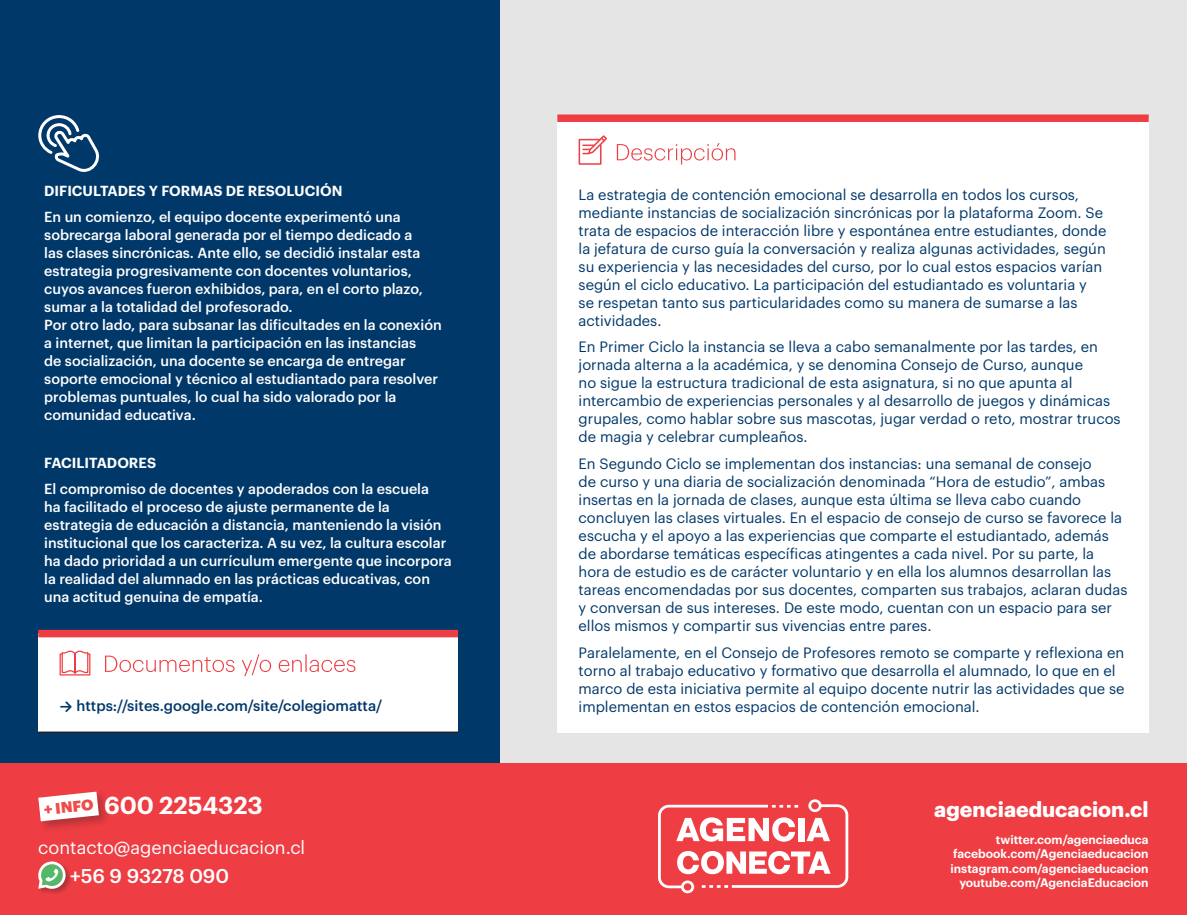
<style>
.page{position:relative;width:1187px;height:915px;background:#fff}
.page>*{position:absolute;margin:0;border:0;box-sizing:border-box;transform-origin:0 0}
.t1{font:600 24px "Graphik";color:#fff}
.t2{font:700 21px "Graphik";color:#fff}
.t3{font:500 19.5px "Graphik";letter-spacing:-.005em;color:#fff}
.t4{font:18px "Graphik";color:#fff}
.t5{font:900 15px "Graphik";color:#ef4c49}
.t6{font:14.7px/18px "Graphik";color:#00386a}
.t7{font:500 14.7px "Graphik";color:#00386a}
.t8{font:500 14.25px/18px "Graphik";color:#fff}
.t9{font:600 14.25px "Graphik";color:#fff}
.t10{font:600 12px/14.4px "Graphik";color:#fff;text-align:right}
.s1{font-family:"Calibri";font-weight:700}
</style>
<div class="page">
<div style="left:499px;top:0;width:687px;height:763px;background:#e4e5e4"></div>
<div style="left:0;top:0;width:499px;height:763px;background:#00386a"></div>
<div style="left:0;top:763px;width:1186px;height:151px;background:#ee3d43"></div>
<div style="left:37px;top:789px;width:74px;height:43px;background:#231f20;opacity:.3"></div>
<svg style="left:38px;top:791px;width:61px;height:30px"></svg>
<div style="left:38px;top:861px;width:34px;height:34px;background:#231f20;opacity:.3"></div>
<svg style="left:38px;top:861px;width:28px;height:27px"></svg>
<svg style="left:658px;top:799px;width:190px;height:93px"></svg>
<svg style="left:38px;top:115px;width:62px;height:57px"></svg>
<div style="left:38px;top:633px;width:420px;height:99px;background:#fff"></div>
<div style="left:38px;top:629px;width:420px;height:8px;background:#ee3d43"></div>
<hr style="left:38px;top:731px;width:420px;height:1px;background:#231f20">
<svg style="left:105px;top:654px;width:250px;height:21px"></svg>
<svg style="left:59px;top:650px;width:32px;height:26px"></svg>
<div style="left:557px;top:118px;width:591px;height:614px;background:#fff"></div>
<div style="left:557px;top:114px;width:591px;height:8px;background:#ee3d43"></div>
<svg style="left:616px;top:143px;width:119px;height:21px"></svg>
<svg style="left:578px;top:135px;width:29px;height:30px"></svg>
<p class="t9" style="left:44px;top:179px;width:300px">DIFICULTADES Y FORMAS DE RESOLUCIÓN</p>
<p class="t8" style="left:44px;top:207px;width:399px">En un comienzo, el equipo docente experimentó una sobrecarga laboral generada por el tiempo dedicado a<br>las clases sincrónicas. Ante ello, se decidió instalar esta estrategia progresivamente con docentes voluntarios, cuyos avances fueron exhibidos, para, en el corto plazo, sumar a la totalidad del profesorado.<br>Por otro lado, para subsanar las dificultades en la conexión a internet, que limitan la participación en las instancias<br>de socialización, una docente se encarga de entregar soporte emocional y técnico al estudiantado para resolver problemas puntuales, lo cual ha sido valorado por la comunidad educativa.</p>
<p class="t9" style="left:44px;top:451px;width:113px">FACILITADORES</p>
<p class="t8" style="left:44px;top:479px;width:409px">El compromiso de docentes y apoderados con la escuela<br>ha facilitado el proceso de ajuste permanente de la estrategia de educación a distancia, manteniendo la visión institucional que los caracteriza. A su vez, la cultura escolar ha dado prioridad a un currículum emergente que incorpora la realidad del alumnado en las prácticas educativas, con una actitud genuina de empatía.</p>
<p class="t7" style="left:60px;top:694px;width:324px"><span class="s1">→</span> https://sites.google.com/site/colegiomatta/</p>
<p class="t5" style="left:43px;top:797px;width:51px;rotate:-6deg">+ INFO</p>
<h1 class="t1" style="left:104px;top:786px;width:160px">600 2254323</h1>
<p class="t4" style="left:38px;top:833px;width:268px">contacto@agenciaeducacion.cl</p>
<h3 class="t3" style="left:70px;top:860px;width:160px">+56 9 93278 090</h3>
<p class="t6" style="left:578px;top:184px;width:529px">La estrategia de contención emocional se desarrolla en todos los cursos, mediante instancias de socialización sincrónicas por la plataforma Zoom. Se trata de espacios de interacción libre y espontánea entre estudiantes, donde la jefatura de curso guía la conversación y realiza algunas actividades, según su experiencia y las necesidades del curso, por lo cual estos espacios varían según el ciclo educativo. La participación del estudiantado es voluntaria y<br>se respetan tanto sus particularidades como su manera de sumarse a las actividades.</p>
<p class="t6" style="left:578px;top:337px;width:543px">En Primer Ciclo la instancia se lleva a cabo semanalmente por las tardes, en jornada alterna a la académica, y se denomina Consejo de Curso, aunque<br>no sigue la estructura tradicional de esta asignatura, si no que apunta al intercambio de experiencias personales y al desarrollo de juegos y dinámicas grupales, como hablar sobre sus mascotas, jugar verdad o reto, mostrar trucos de magia y celebrar cumpleaños.</p>
<p class="t6" style="left:578px;top:453px;width:550px">En Segundo Ciclo se implementan dos instancias: una semanal de consejo<br>de curso y una diaria de socialización denominada “Hora de estudio”, ambas insertas en la jornada de clases, aunque esta última se lleva cabo cuando concluyen las clases virtuales. En el espacio de consejo de curso se favorece la escucha y el apoyo a las experiencias que comparte el estudiantado, además de abordarse temáticas específicas atingentes a cada nivel. Por su parte, la hora de estudio es de carácter voluntario y en ella los alumnos desarrollan las tareas encomendadas por sus docentes, comparten sus trabajos, aclaran dudas y conversan de sus intereses. De este modo, cuentan con un espacio para ser ellos mismos y compartir sus vivencias entre pares.</p>
<p class="t6" style="left:578px;top:641px;width:547px">Paralelamente, en el Consejo de Profesores remoto se comparte y reflexiona en torno al trabajo educativo y formativo que desarrolla el alumnado, lo que en el marco de esta iniciativa permite al equipo docente nutrir las actividades que se implementan en estos espacios de contención emocional.</p>
<h2 class="t2" style="left:934px;top:792px;width:216px">agenciaeducacion.cl</h2>
<p class="t10" style="left:950px;top:831px;width:200px">twitter.com/agenciaeduca facebook.com/Agenciaeducacion instagram.com/agenciaeducacion youtube.com/AgenciaEducacion</p>
</div>
